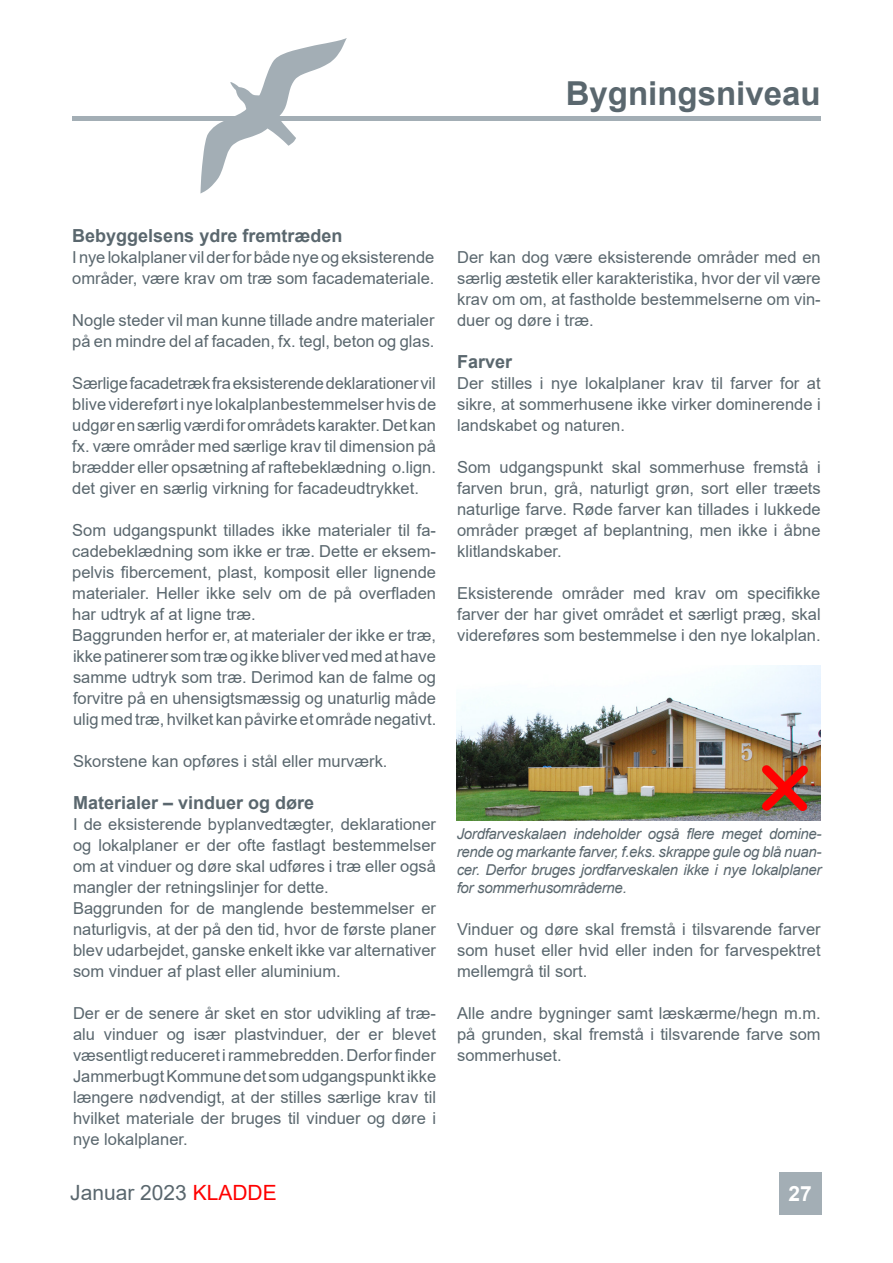
<style>
.page{position:relative;width:893px;height:1263px;background:#fff}
.page>*{position:absolute;margin:0;border:0;box-sizing:border-box;transform-origin:0 0}
.t1{font:700 33px "Arial";color:#5a676e}
.t2{font:21px "Arial";color:#5a676e}
.t3{font:700 21px "Arial";color:#fff}
._11p-fed{font:700 18px "Arial";color:#5a676e}
._11p-ordin_FFFFFC3_FFFFFA6r{font:700 18px "Arial";color:#5a676e}
._11p-ordin_FFFFFC3_FFFFFA6r-2{font:16.5px/21px "Arial";color:#5a676e;text-align:justify}
.Figurtekst{font:italic 15px/18px "Arial";letter-spacing:-.02em;color:#5a676e;text-align:justify}
.s1{color:#f00}
</style>
<div class="page">
<img style="left:457px;top:665px;width:363px;height:156px">
<img style="left:754px;top:757px;width:62px;height:62px">
<hr style="left:72px;top:116px;width:749px;height:4px;background:#a3aeb5">
<svg style="left:200px;top:38px;width:147px;height:155px"></svg>
<div style="left:779px;top:1172px;width:42px;height:42px;background:#a3aeb5"></div>
<h1 class="t1" style="left:566px;top:70px;width:256px">Bygningsniveau</h1>
<p class="_11p-ordin_FFFFFC3_FFFFFA6r" style="left:72px;top:223px;width:272px">Bebyggelsens ydre fremtræden</p>
<p class="_11p-ordin_FFFFFC3_FFFFFA6r-2" style="left:72px;top:247px;width:364px">I nye lokalplaner vil der for både nye og eksisterende områder, være krav om træ som facademateriale.</p>
<p class="_11p-ordin_FFFFFC3_FFFFFA6r-2" style="left:72px;top:310px;width:364px">Nogle steder vil man kunne tillade andre materialer på en mindre del af facaden, fx. tegl, beton og glas.</p>
<p class="_11p-ordin_FFFFFC3_FFFFFA6r-2" style="left:72px;top:373px;width:365px">Særlige facadetræk fra eksisterende deklarationer vil blive videreført i nye lokalplanbestemmelser hvis de udgør en særlig værdi for områdets karakter. Det kan fx. være områder med særlige krav til dimension på brædder eller opsætning af raftebeklædning o.lign. det giver en særlig virkning for facadeudtrykket.</p>
<p class="_11p-ordin_FFFFFC3_FFFFFA6r-2" style="left:72px;top:520px;width:365px">Som udgangspunkt tillades ikke materialer til fa&shy;cadebeklædning som ikke er træ. Dette er eksem&shy;pelvis fibercement, plast, komposit eller lignende materialer. Heller ikke selv om de på overfladen har udtryk af at ligne træ.</p>
<p class="_11p-ordin_FFFFFC3_FFFFFA6r-2" style="left:72px;top:625px;width:365px">Baggrunden herfor er, at materialer der ikke er træ, ikke patinerer som træ og ikke bliver ved med at have samme udtryk som træ. Derimod kan de falme og forvitre på en uhensigtsmæssig og unaturlig måde ulig med træ, hvilket kan påvirke et område negativt.</p>
<p class="_11p-ordin_FFFFFC3_FFFFFA6r-2" style="left:73px;top:751px;width:316px">Skorstene kan opføres i stål eller murværk.</p>
<p class="_11p-fed" style="left:73px;top:790px;width:243px">Materialer – vinduer og døre</p>
<p class="_11p-ordin_FFFFFC3_FFFFFA6r-2" style="left:73px;top:814px;width:364px">I de eksisterende byplanvedtægter, deklarationer og lokalplaner er der ofte fastlagt bestemmelser om at vinduer og døre skal udføres i træ eller også mangler der retningslinjer for dette.</p>
<p class="_11p-ordin_FFFFFC3_FFFFFA6r-2" style="left:73px;top:898px;width:365px">Baggrunden for de manglende bestemmelser er naturligvis, at der på den tid, hvor de første planer blev udarbejdet, ganske enkelt ikke var alternativer som vinduer af plast eller aluminium.</p>
<p class="_11p-ordin_FFFFFC3_FFFFFA6r-2" style="left:73px;top:1003px;width:365px">Der er de senere år sket en stor udvikling af træ&shy;alu vinduer og især plastvinduer, der er blevet væsentligt reduceret i rammebredden. Derfor finder Jammerbugt Kommune det som udgangspunkt ikke længere nødvendigt, at der stilles særlige krav til hvilket materiale der bruges til vinduer og døre i nye lokalplaner.</p>
<p class="_11p-ordin_FFFFFC3_FFFFFA6r-2" style="left:457px;top:247px;width:365px">Der kan dog være eksisterende områder med en særlig æstetik eller karakteristika, hvor der vil være krav om om, at fastholde bestemmelserne om vin&shy;duer og døre i træ.</p>
<p class="_11p-fed" style="left:457px;top:349px;width:57px">Farver</p>
<p class="_11p-ordin_FFFFFC3_FFFFFA6r-2" style="left:457px;top:373px;width:365px">Der stilles i nye lokalplaner krav til farver for at sikre, at sommerhusene ikke virker dominerende i landskabet og naturen.</p>
<p class="_11p-ordin_FFFFFC3_FFFFFA6r-2" style="left:457px;top:457px;width:365px">Som udgangspunkt skal sommerhuse fremstå i farven brun, grå, naturligt grøn, sort eller træets naturlige farve. Røde farver kan tillades i lukkede områder præget af beplantning, men ikke i åbne klitlandskaber.</p>
<p class="_11p-ordin_FFFFFC3_FFFFFA6r-2" style="left:457px;top:583px;width:365px">Eksisterende områder med krav om specifikke farver der har givet området et særligt præg, skal videreføres som bestemmelse i den nye lokalplan.</p>
<p class="Figurtekst" style="left:457px;top:825px;width:366px">Jordfarveskalaen indeholder også flere meget domine&shy;rende og markante farver, f.eks. skrappe gule og blå nuan&shy;cer. Derfor bruges jordfarveskalen ikke i nye lokalplaner for sommerhusområderne.</p>
<p class="_11p-ordin_FFFFFC3_FFFFFA6r-2" style="left:457px;top:919px;width:365px">Vinduer og døre skal fremstå i tilsvarende farver som huset eller hvid eller inden for farvespektret mellemgrå til sort.</p>
<p class="_11p-ordin_FFFFFC3_FFFFFA6r-2" style="left:457px;top:1003px;width:365px">Alle andre bygninger samt læskærme/hegn m.m. på grunden, skal fremstå i tilsvarende farve som sommerhuset.</p>
<p class="t2" style="left:70px;top:1178px;width:208px">Januar 2023 <span class="s1">KLADDE</span></p>
<p class="t3" style="left:789px;top:1179px;width:25px">27</p>
</div>
